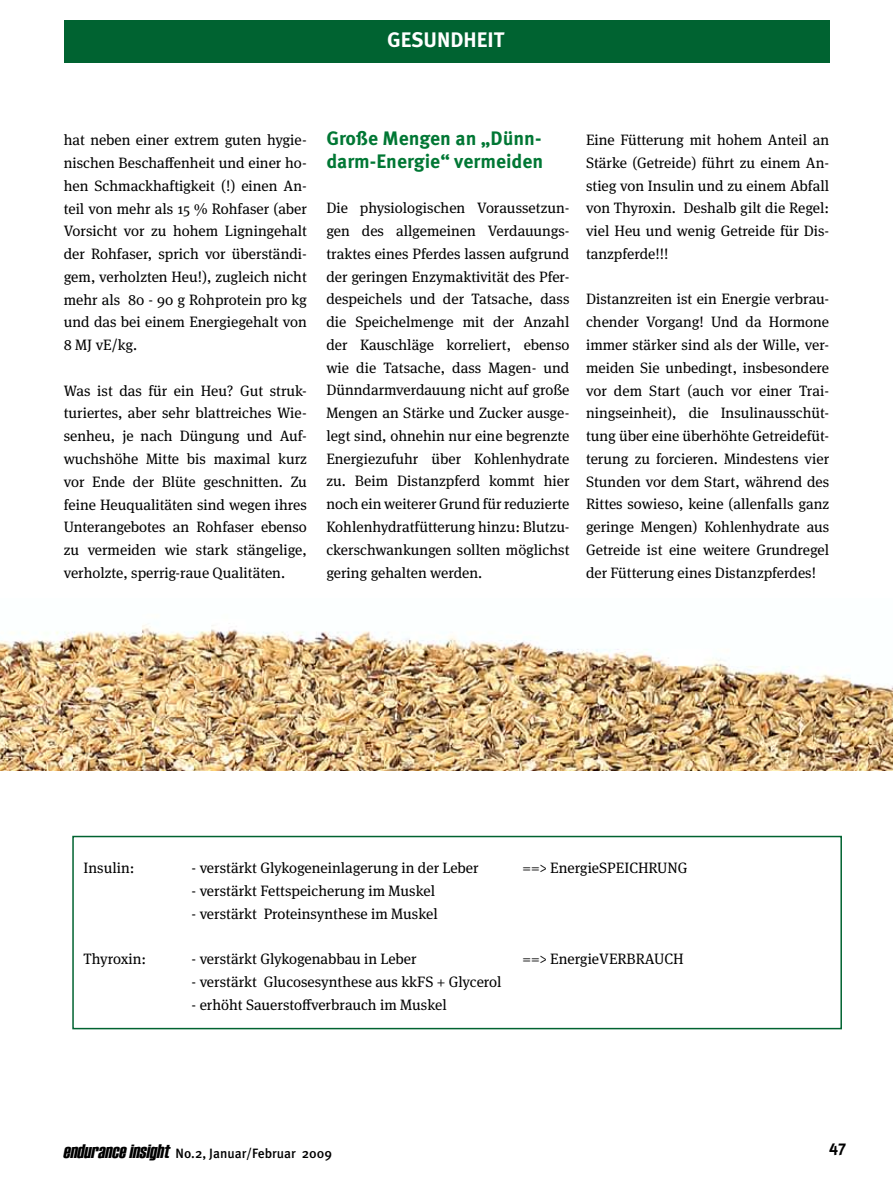
<style>
.page{position:relative;width:893px;height:1191px;background:#fff}
.page>*{position:absolute;margin:0;border:0;box-sizing:border-box;transform-origin:0 0}
.t1{font:700 21px "Meta Pro";color:#fff}
.t2{font:700 19.5px/22.8px "Meta Pro";color:#007734}
.t3{font:700 16.5px "Meta Pro";color:#000}
.t4{font:15px/22.8px "Meta Serif OT";color:#000;text-align:justify}
.t5{font:500 13.5px "Meta";color:#000}
.s1{font-family:"Haettenschweiler";font-weight:400;font-style:italic;font-size:19.5px}
</style>
<div class="page">
<div style="left:64px;top:20px;width:766px;height:43px;background:#006331"></div>
<div style="left:72px;top:835px;width:770px;height:194px;border:2px solid #006331"></div>
<img style="left:0;top:625px;width:893px;height:145px">
<p class="t1" style="left:387px;top:27px;width:119px">GESUNDHEIT</p>
<p class="t4" style="left:64px;top:129px;width:245px">hat neben einer extrem guten hygie&shy;nischen Beschaffenheit und einer ho&shy;hen Schmackhaftigkeit (!) einen An&shy;teil von mehr als 15 % Rohfaser (aber Vorsicht vor zu hohem Ligningehalt der Rohfaser, sprich vor überständi&shy;gem, verholzten Heu!), zugleich nicht mehr als 80 - 90 g Rohprotein pro kg und das bei einem Energiegehalt von 8 MJ vE/kg.</p>
<p class="t4" style="left:64px;top:379px;width:245px">Was ist das für ein Heu? Gut struk&shy;turiertes, aber sehr blattreiches Wie&shy;senheu, je nach Düngung und Auf&shy;wuchshöhe Mitte bis maximal kurz vor Ende der Blüte geschnitten. Zu feine Heuqualitäten sind wegen ihres Unterangebotes an Rohfaser ebenso zu vermeiden wie stark stängelige, verholzte, sperrig-raue Qualitäten.</p>
<p class="t2" style="left:326px;top:127px;width:219px">Große Mengen an „Dünn&shy;darm-Energie“ vermeiden</p>
<p class="t4" style="left:326px;top:197px;width:245px">Die physiologischen Voraussetzun&shy;gen des allgemeinen Verdauungs&shy;traktes eines Pferdes lassen aufgrund der geringen Enzymaktivität des Pfer&shy;despeichels und der Tatsache, dass die Speichelmenge mit der Anzahl der Kauschläge korreliert, ebenso wie die Tatsache, dass Magen- und Dünndarmverdauung nicht auf große Mengen an Stärke und Zucker ausge&shy;legt sind, ohnehin nur eine begrenzte Energiezufuhr über Kohlenhydrate zu. Beim Distanzpferd kommt hier noch ein weiterer Grund für reduzierte Kohlenhydratfütterung hinzu: Blutzu&shy;ckerschwankungen sollten möglichst gering gehalten werden.</p>
<p class="t4" style="left:586px;top:129px;width:245px">Eine Fütterung mit hohem Anteil an Stärke (Getreide) führt zu einem An&shy;stieg von Insulin und zu einem Abfall von Thyroxin. Deshalb gilt die Regel: viel Heu und wenig Getreide für Dis&shy;tanzpferde!!!</p>
<p class="t4" style="left:586px;top:288px;width:245px">Distanzreiten ist ein Energie verbrau&shy;chender Vorgang! Und da Hormone immer stärker sind als der Wille, ver&shy;meiden Sie unbedingt, insbesondere vor dem Start (auch vor einer Trai&shy;ningseinheit), die Insulinausschüt&shy;tung über eine überhöhte Getreidefüt&shy;terung zu forcieren. Mindestens vier Stunden vor dem Start, während des Rittes sowieso, keine (allenfalls ganz geringe Mengen) Kohlenhydrate aus Getreide ist eine weitere Grundregel der Fütterung eines Distanzpferdes!</p>
<p class="t4" style="left:84px;top:857px;width:52px">Insulin:</p>
<p class="t4" style="left:192px;top:857px;width:288px">- verstärkt Glykogeneinlagerung in der Leber</p>
<p class="t4" style="left:522px;top:857px;width:166px">==&gt; EnergieSPEICHRUNG</p>
<p class="t4" style="left:192px;top:879px;width:245px">- verstärkt Fettspeicherung im Muskel</p>
<p class="t4" style="left:192px;top:902px;width:248px">- verstärkt Proteinsynthese im Muskel</p>
<p class="t4" style="left:84px;top:948px;width:64px">Thyroxin:</p>
<p class="t4" style="left:192px;top:948px;width:226px">- verstärkt Glykogenabbau in Leber</p>
<p class="t4" style="left:522px;top:948px;width:163px">==&gt; EnergieVERBRAUCH</p>
<p class="t4" style="left:192px;top:970px;width:311px">- verstärkt Glucosesynthese aus kkFS + Glycerol</p>
<p class="t4" style="left:192px;top:993px;width:257px">- erhöht Sauerstoffverbrauch im Muskel</p>
<p class="t5" style="left:63px;top:1145px;width:271px"><span class="s1">enduranceinsight</span> No.2, Januar/Februar 2009</p>
<p class="t3" style="left:829px;top:1135px;width:18px">47</p>
</div>
